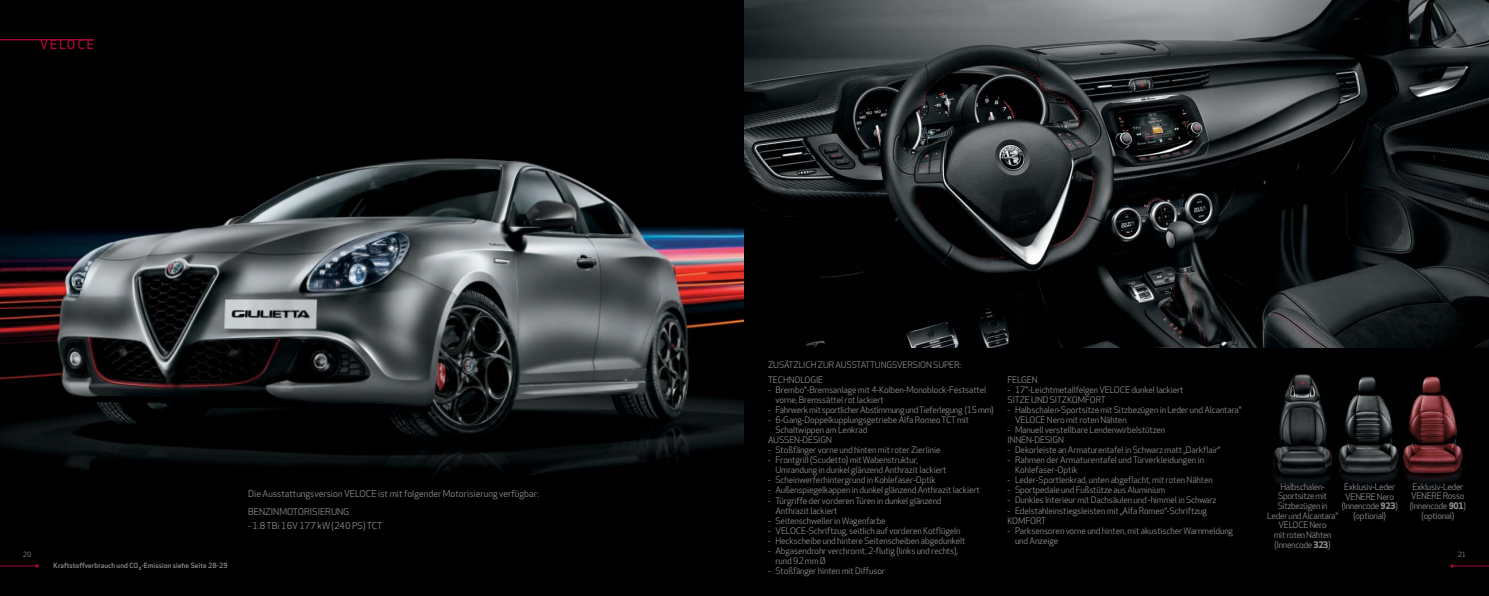
<style>
.page{position:relative;width:1489px;height:596px;background:#fff}
.page>*{position:absolute;margin:0;border:0;box-sizing:border-box;transform-origin:0 0}
.t1{font:500 12.6px "Apex New";letter-spacing:.15em;color:#a20b33}
.t2{font:9.19px/18.1px "Apex New";color:#909194}
.t3{font:8.75px/10.1px "Apex New";letter-spacing:-.01em;color:#909194}
.t4{font:8.75px/9.6px "Apex New";letter-spacing:-.03em;color:#909194;text-align:center}
.t5{font:500 7px "Apex New";letter-spacing:.01em;color:#909194}
.t6{font:7px "Apex New";color:#909194}
.s1{font-weight:700}
</style>
<div class="page">
<img style="left:0;top:0;width:744px;height:595px">
<div style="left:744px;top:0;width:744px;height:595px;background:#000"></div>
<img style="left:744px;top:0;width:744px;height:347px">
<hr style="left:0;top:565px;width:37px;height:1px;background:#a20b33">
<hr style="left:1451px;top:565px;width:37px;height:1px;background:#a20b33">
<hr style="left:0;top:39px;width:94px;height:1px;background:#a20b33">
<img style="left:1273px;top:374px;width:59px;height:112px">
<img style="left:1339px;top:376px;width:124px;height:107px">
<h1 class="t1" style="left:40px;top:40px;width:55px">VELOCE</h1>
<p class="t3" style="left:768px;top:357px;width:194px;line-height:15px">ZUSÄTZLICH ZUR AUSSTATTUNGSVERSION SUPER:<br>TECHNOLOGIE</p>
<p class="t3" style="left:775px;top:385px;width:212px;text-indent:-7px">- Brembo®-Bremsanlage mit 4-Kolben-Monoblock-Festsattel vorne, Bremssättel rot lackiert</p>
<p class="t4" style="left:768px;top:405px;width:227px">- Fahrwerk mit sportlicher Abstimmung und Tieferlegung (15 mm)</p>
<p class="t3" style="left:768px;top:415px;width:203px">- 6-Gang-Doppelkupplungsgetriebe Alfa Romeo TCT mit</p>
<p class="t3" style="left:775px;top:425px;width:93px">Schaltwippen am Lenkrad</p>
<p class="t3" style="left:768px;top:435px;width:65px">AUSSEN-DESIGN</p>
<p class="t3" style="left:768px;top:445px;width:174px">- Stoßfänger vorne und hinten mit roter Zierlinie</p>
<p class="t3" style="left:775px;top:456px;width:172px;text-indent:-7px">- Frontgrill (Scudetto) mit Wabenstruktur,<br>Umrandung in dunkel glänzend Anthrazit lackiert</p>
<p class="t3" style="left:768px;top:476px;width:169px">- Scheinwerferhintergrund in Kohlefaser-Optik</p>
<p class="t3" style="left:768px;top:486px;width:213px">- Außenspiegelkappen in dunkel glänzend Anthrazit lackiert</p>
<p class="t3" style="left:775px;top:496px;width:168px;text-indent:-7px">- Türgriffe der vorderen Türen in dunkel glänzend<br>Anthrazit lackiert</p>
<p class="t3" style="left:768px;top:516px;width:119px">- Seitenschweller in Wagenfarbe</p>
<p class="t3" style="left:768px;top:526px;width:194px">- VELOCE-Schriftzug, seitlich auf vorderen Kotflügeln</p>
<p class="t3" style="left:768px;top:536px;width:199px">- Heckscheibe und hintere Seitenscheiben abgedunkelt</p>
<p class="t3" style="left:775px;top:546px;width:184px;text-indent:-7px">- Abgasendrohr verchromt, 2-flutig (links und rechts), rund 92 mm Ø</p>
<p class="t3" style="left:768px;top:566px;width:118px">- Stoßfänger hinten mit Diffusor</p>
<p class="t3" style="left:1007px;top:375px;width:32px">FELGEN</p>
<p class="t3" style="left:1007px;top:385px;width:177px">- 17"-Leichtmetallfelgen VELOCE dunkel lackiert<br>SITZE UND SITZKOMFORT</p>
<p class="t3" style="left:1014px;top:405px;width:228px;text-indent:-7px">- Halbschalen-Sportsitze mit Sitzbezügen in Leder und Alcantara®<br>VELOCE Nero mit roten Nähten</p>
<p class="t3" style="left:1007px;top:425px;width:159px">- Manuell verstellbare Lendenwirbelstützen<br>INNEN-DESIGN</p>
<p class="t3" style="left:1007px;top:445px;width:214px">- Dekorleiste an Armaturentafel in Schwarz matt „Darkflair“</p>
<p class="t3" style="left:1014px;top:455px;width:191px;text-indent:-7px">- Rahmen der Armaturentafel und Türverkleidungen in<br>Kohlefaser-Optik</p>
<p class="t3" style="left:1007px;top:476px;width:207px">- Leder-Sportlenkrad, unten abgeflacht, mit roten Nähten</p>
<p class="t3" style="left:1007px;top:486px;width:159px">- Sportpedale und Fußstütze aus Aluminium</p>
<p class="t3" style="left:1007px;top:496px;width:210px">- Dunkles Interieur mit Dachsäulen und -himmel in Schwarz</p>
<p class="t3" style="left:1007px;top:506px;width:201px">- Edelstahleinstiegsleisten mit „Alfa Romeo“-Schriftzug<br>KOMFORT</p>
<p class="t3" style="left:1014px;top:526px;width:220px;text-indent:-7px">- Parksensoren vorne und hinten, mit akustischer Warnmeldung und Anzeige</p>
<p class="t4" style="left:1267px;top:482px;width:72px">Halbschalen-<br>Sportsitze mit<br>Sitzbezügen in<br>Leder und Alcantara®<br>VELOCE Nero<br>mit roten Nähten (Innencode <span class="s1">323</span>)</p>
<p class="t4" style="left:1341px;top:483px;width:58px">Exklusiv-Leder<br>VENERE Nero (Innencode <span class="s1">923</span>) (optional)</p>
<p class="t4" style="left:1409px;top:482px;width:58px">Exklusiv-Leder<br>VENERE Rosso (Innencode <span class="s1">901</span>) (optional)</p>
<p class="t2" style="left:248px;top:485px;width:292px">Die Ausstattungsversion VELOCE ist mit folgender Motorisierung verfügbar:<br>BENZINMOTORISIERUNG</p>
<p class="t2" style="left:248px;top:517px;width:136px">- 1.8 TBi 16V 177 kW (240 PS) TCT</p>
<p class="t6" style="left:23px;top:551px;width:10px">20</p>
<p class="t6" style="left:1457px;top:551px;width:10px">21</p>
<p class="t5" style="left:54px;top:562px;width:175px">Kraftstoffverbrauch und CO2-Emission siehe Seite 28-29</p>
</div>
